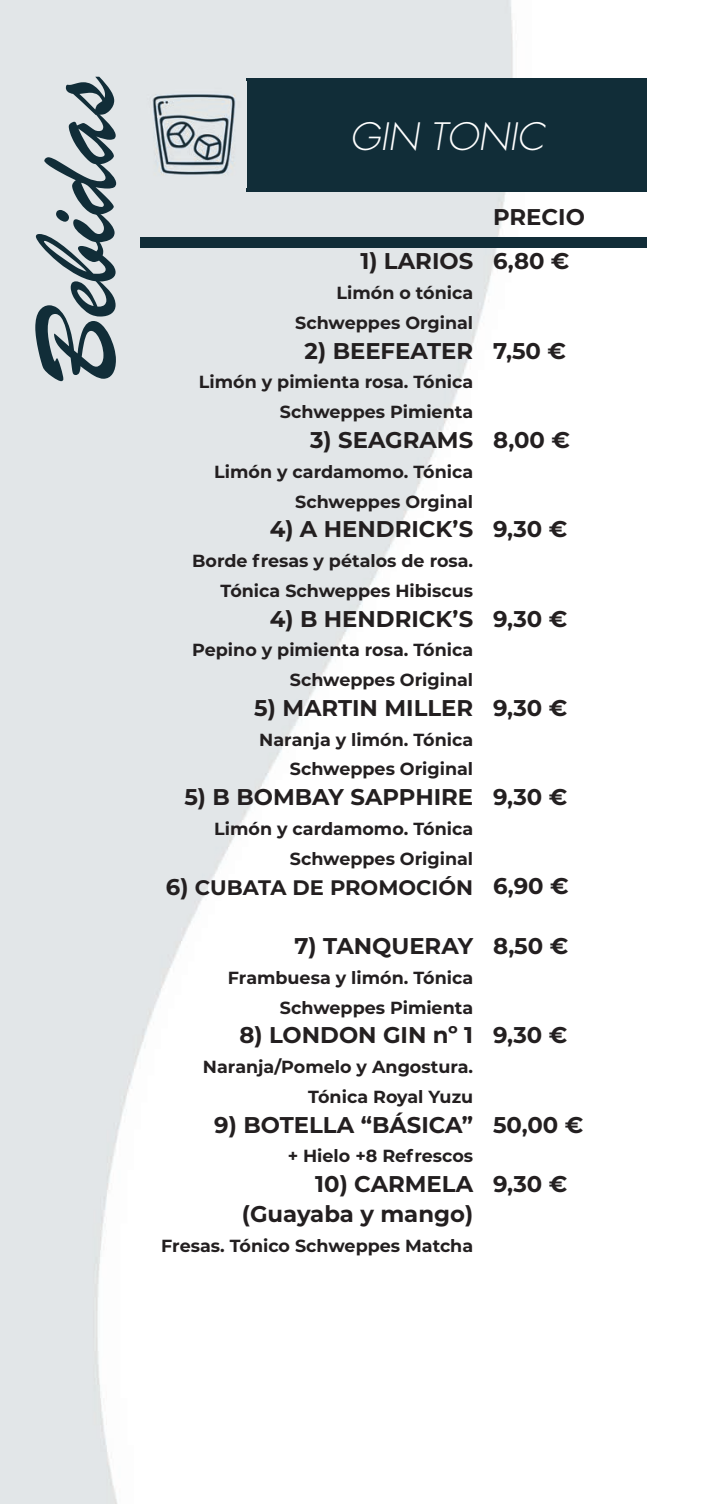
<style>
.page{position:relative;width:725px;height:1504px;background:#fff}
.page>*{position:absolute;margin:0;border:0;box-sizing:border-box;transform-origin:0 0}
.t1{font:120.75px "Brush Script";color:#112d38}
.t2{font:italic 300 36.75px "Futura";color:#fff}
.t3{font:700 22.75px/29.8px "Montserrat";color:#231f20;text-align:right}
.t4{font:700 21px "Montserrat";color:#231f20}
.t5{font:700 17.5px/29.8px "Montserrat";color:#231f20;text-align:right}
.s1{font-size:22.75px}
</style>
<div class="page">
<img style="left:0;top:0;width:647px;height:1503px">
<div style="left:247px;top:78px;width:399px;height:113px;background:#112d38"></div>
<div style="left:141px;top:237px;width:505px;height:10px;background:#112d38"></div>
<img style="left:141px;top:81px;width:106px;height:106px">
<h1 class="t1" style="left:3px;top:383px;width:308px;rotate:-90deg">Bebidas</h1>
<h2 class="t2" style="left:349px;top:113px;width:196px">GIN TONIC</h2>
<h3 class="t3" style="left:360px;top:245px;width:114px">1) LARIOS</h3>
<p class="t5" style="left:295px;top:277px;width:179px">Limón o tónica<br>Schweppes Orginal</p>
<h3 class="t3" style="left:304px;top:334px;width:170px">2) BEEFEATER</h3>
<p class="t5" style="left:199px;top:366px;width:275px">Limón y pimienta rosa. Tónica<br>Schweppes Pimienta</p>
<h3 class="t3" style="left:310px;top:424px;width:164px">3) SEAGRAMS</h3>
<p class="t5" style="left:214px;top:455px;width:260px">Limón y cardamomo. Tónica<br>Schweppes Orginal</p>
<h3 class="t3" style="left:269px;top:513px;width:205px">4) A HENDRICK’S</h3>
<p class="t5" style="left:192px;top:545px;width:282px">Borde fresas y pétalos de rosa.<br>Tónica Schweppes Hibiscus</p>
<h3 class="t3" style="left:269px;top:602px;width:205px">4) B HENDRICK’S</h3>
<p class="t5" style="left:192px;top:634px;width:282px">Pepino y pimienta rosa. Tónica<br>Schweppes Original</p>
<h3 class="t3" style="left:254px;top:691px;width:220px">5) MARTIN MILLER</h3>
<p class="t5" style="left:259px;top:723px;width:215px">Naranja y limón. Tónica<br>Schweppes Original</p>
<h3 class="t3" style="left:184px;top:781px;width:290px">5) B BOMBAY SAPPHIRE</h3>
<p class="t5" style="left:214px;top:812px;width:260px">Limón y cardamomo. Tónica<br>Schweppes Original</p>
<p class="t4" style="left:166px;top:871px;width:309px"><span class="s1">6)</span> CUBATA DE PROMOCIÓN</p>
<h3 class="t3" style="left:294px;top:929px;width:181px">7) TANQUERAY</h3>
<p class="t5" style="left:228px;top:961px;width:247px">Frambuesa y limón. Tónica<br>Schweppes Pimienta</p>
<h3 class="t3" style="left:239px;top:1019px;width:235px">8) LONDON GIN nº 1</h3>
<p class="t5" style="left:203px;top:1050px;width:272px">Naranja/Pomelo y Angostura.<br>Tónica Royal Yuzu</p>
<h3 class="t3" style="left:214px;top:1108px;width:260px">9) BOTELLA “BÁSICA”</h3>
<p class="t5" style="left:287px;top:1140px;width:187px">+ Hielo +8 Refrescos</p>
<h3 class="t3" style="left:242px;top:1167px;width:233px">10) CARMELA (Guayaba y mango)</h3>
<p class="t5" style="left:161px;top:1229px;width:313px">Fresas. Tónico Schweppes Matcha</p>
<h3 class="t3" style="left:493px;top:201px;width:93px">PRECIO</h3>
<h3 class="t3" style="left:493px;top:245px;width:78px">6,80 €</h3>
<h3 class="t3" style="left:493px;top:334px;width:75px">7,50 €</h3>
<h3 class="t3" style="left:493px;top:424px;width:78px">8,00 €</h3>
<h3 class="t3" style="left:493px;top:513px;width:76px">9,30 €</h3>
<h3 class="t3" style="left:493px;top:602px;width:76px">9,30 €</h3>
<h3 class="t3" style="left:493px;top:691px;width:76px">9,30 €</h3>
<h3 class="t3" style="left:493px;top:781px;width:76px">9,30 €</h3>
<h3 class="t3" style="left:493px;top:870px;width:77px">6,90 €</h3>
<h3 class="t3" style="left:493px;top:929px;width:77px">8,50 €</h3>
<h3 class="t3" style="left:493px;top:1019px;width:76px">9,30 €</h3>
<h3 class="t3" style="left:493px;top:1108px;width:92px">50,00 €</h3>
<h3 class="t3" style="left:493px;top:1167px;width:76px">9,30 €</h3>
</div>
